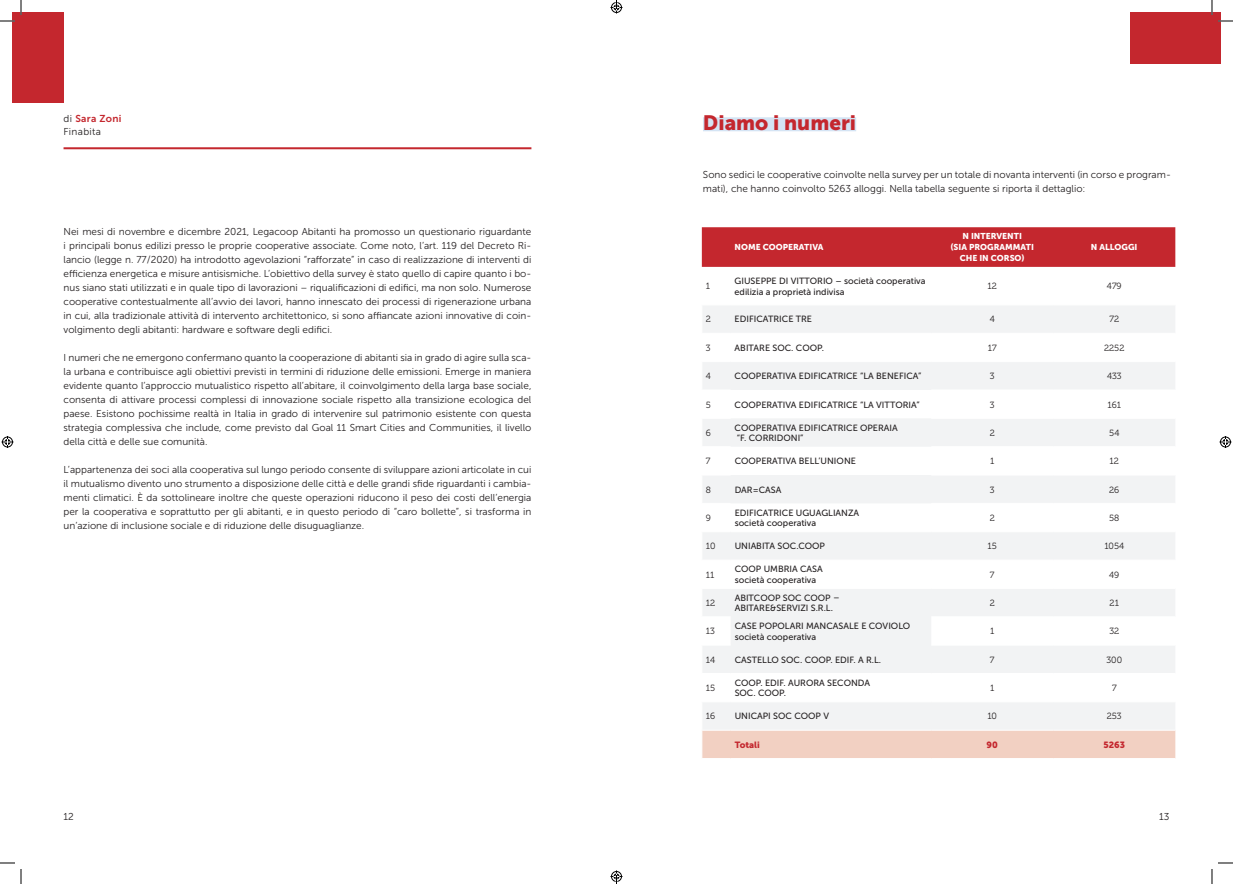
<style>
.page{position:relative;width:1233px;height:884px;background:#fff}
.page>*{position:absolute;margin:0;border:0;box-sizing:border-box;transform-origin:0 0}
.t1{font:20.7px "Museo Sans 900";color:#c4272e}
.t2{font:10px/14px "Museo Sans 300";color:#231f20;text-align:justify}
.t3{font:10px "Museo Sans 700";letter-spacing:.03em;color:#c4272e}
.t4{font:10px "Museo Sans 300";letter-spacing:.03em;color:#231f20}
.t5{font:9px/10.8px "Museo Sans 500";color:#231f20}
.t6{font:9px "Museo 300";color:#231f20}
.t7{font:9px "Museo Sans 900";color:#c4272e}
.t8{font:8.5px/11px "Museo Sans 900";color:#fff;text-align:center}
.s1{font-family:"Museo Sans 300";color:#231f20}
</style>
<div class="page">
<div style="left:12px;top:12px;width:52px;height:91px;background:#c4272e"></div>
<div style="left:1129px;top:12px;width:91px;height:52px;background:#c4272e"></div>
<div style="left:702px;top:227px;width:473px;height:40px;background:#c4272e"></div>
<svg style="left:702px;top:306px;width:473px;height:452px"></svg>
<hr style="left:730px;top:730px;width:201px;height:1px;background:#fff">
<hr style="left:931px;top:730px;width:122px;height:1px;background:#fff">
<hr style="left:1053px;top:730px;width:122px;height:1px;background:#fff">
<div style="left:703px;top:117px;width:153px;height:14px;background:#d4e4f4"></div>
<hr style="left:64px;top:147px;width:467px;height:2px;background:#c4272e">
<svg style="left:1218px;top:20px;width:15px;height:2px"></svg>
<svg style="left:1218px;top:862px;width:15px;height:2px"></svg>
<svg style="left:0;top:0;width:22px;height:22px"></svg>
<svg style="left:0;top:862px;width:22px;height:22px"></svg>
<svg style="left:1211px;top:0;width:1px;height:15px"></svg>
<svg style="left:1211px;top:869px;width:1px;height:15px"></svg>
<svg style="left:2px;top:436px;width:12px;height:12px"></svg>
<svg style="left:1219px;top:436px;width:12px;height:12px"></svg>
<svg style="left:610px;top:0;width:12px;height:14px"></svg>
<svg style="left:610px;top:870px;width:12px;height:14px"></svg>
<p class="t3" style="left:64px;top:113px;width:59px"><span class="s1">di</span> Sara Zoni</p>
<p class="t4" style="left:64px;top:126px;width:39px">Finabita</p>
<p class="t2" style="left:64px;top:224px;width:469px">Nei mesi di novembre e dicembre 2021, Legacoop Abitanti ha promosso un questionario riguardante i principali bonus edilizi presso le proprie cooperative associate. Come noto, l’art. 119 del Decreto Ri&shy;lancio (legge n. 77/2020) ha introdotto agevolazioni “rafforzate” in caso di realizzazione di interventi di efficienza energetica e misure antisismiche. L’obiettivo della survey è stato quello di capire quanto i bo&shy;nus siano stati utilizzati e in quale tipo di lavorazioni – riqualificazioni di edifici, ma non solo. Numerose cooperative contestualmente all’avvio dei lavori, hanno innescato dei processi di rigenerazione urbana in cui, alla tradizionale attività di intervento architettonico, si sono affiancate azioni innovative di coin&shy;volgimento degli abitanti: hardware e software degli edifici.</p>
<p class="t2" style="left:64px;top:350px;width:469px">I numeri che ne emergono confermano quanto la cooperazione di abitanti sia in grado di agire sulla sca&shy;la urbana e contribuisce agli obiettivi previsti in termini di riduzione delle emissioni. Emerge in maniera evidente quanto l’approccio mutualistico rispetto all’abitare, il coinvolgimento della larga base sociale, consenta di attivare processi complessi di innovazione sociale rispetto alla transizione ecologica del paese. Esistono pochissime realtà in Italia in grado di intervenire sul patrimonio esistente con questa strategia complessiva che include, come previsto dal Goal 11 Smart Cities and Communities, il livello della città e delle sue comunità.</p>
<p class="t2" style="left:64px;top:462px;width:469px">L’appartenenza dei soci alla cooperativa sul lungo periodo consente di sviluppare azioni articolate in cui il mutualismo divento uno strumento a disposizione delle città e delle grandi sfide riguardanti i cambia&shy;menti climatici. È da sottolineare inoltre che queste operazioni riducono il peso dei costi dell’energia per la cooperativa e soprattutto per gli abitanti, e in questo periodo di “caro bollette”, si trasforma in un’azione di inclusione sociale e di riduzione delle disuguaglianze.</p>
<h1 class="t1" style="left:703px;top:111px;width:155px">Diamo i numeri</h1>
<p class="t2" style="left:703px;top:168px;width:469px">Sono sedici le cooperative coinvolte nella survey per un totale di novanta interventi (in corso e program&shy;mati), che hanno coinvolto 5263 alloggi. Nella tabella seguente si riporta il dettaglio:</p>
<p class="t8" style="left:734px;top:242px;width:90px">NOME COOPERATIVA</p>
<p class="t8" style="left:950px;top:231px;width:85px">N INTERVENTI<br>(SIA PROGRAMMATI<br>CHE IN CORSO)</p>
<p class="t8" style="left:1091px;top:242px;width:48px">N ALLOGGI</p>
<p class="t6" style="left:706px;top:281px;width:6px">1</p>
<p class="t5" style="left:734px;top:275px;width:192px">GIUSEPPE DI VITTORIO – società cooperativa edilizia a proprietà indivisa</p>
<p class="t6" style="left:987px;top:281px;width:11px">12</p>
<p class="t6" style="left:1107px;top:281px;width:16px">479</p>
<p class="t6" style="left:706px;top:315px;width:7px">2</p>
<p class="t5" style="left:734px;top:314px;width:79px">EDIFICATRICE TRE</p>
<p class="t6" style="left:989px;top:315px;width:7px">4</p>
<p class="t6" style="left:1109px;top:315px;width:11px">72</p>
<p class="t6" style="left:706px;top:343px;width:6px">3</p>
<p class="t5" style="left:734px;top:342px;width:91px">ABITARE SOC. COOP.</p>
<p class="t6" style="left:987px;top:343px;width:10px">17</p>
<p class="t6" style="left:1104px;top:343px;width:22px">2252</p>
<p class="t6" style="left:706px;top:371px;width:7px">4</p>
<p class="t5" style="left:734px;top:371px;width:188px">COOPERATIVA EDIFICATRICE “LA BENEFICA”</p>
<p class="t6" style="left:990px;top:371px;width:6px">3</p>
<p class="t6" style="left:1107px;top:371px;width:16px">433</p>
<p class="t6" style="left:706px;top:400px;width:7px">5</p>
<p class="t5" style="left:734px;top:399px;width:187px">COOPERATIVA EDIFICATRICE “LA VITTORIA”</p>
<p class="t6" style="left:990px;top:400px;width:6px">3</p>
<p class="t6" style="left:1107px;top:400px;width:15px">161</p>
<p class="t6" style="left:706px;top:428px;width:7px">6</p>
<p class="t5" style="left:734px;top:422px;width:165px">COOPERATIVA EDIFICATRICE OPERAIA “F. CORRIDONI”</p>
<p class="t6" style="left:989px;top:428px;width:7px">2</p>
<p class="t6" style="left:1109px;top:428px;width:12px">54</p>
<p class="t6" style="left:706px;top:456px;width:6px">7</p>
<p class="t5" style="left:734px;top:456px;width:123px">COOPERATIVA BELL’UNIONE</p>
<p class="t6" style="left:990px;top:456px;width:6px">1</p>
<p class="t6" style="left:1109px;top:456px;width:11px">12</p>
<p class="t6" style="left:706px;top:485px;width:7px">8</p>
<p class="t5" style="left:734px;top:484px;width:48px">DAR=CASA</p>
<p class="t6" style="left:990px;top:485px;width:6px">3</p>
<p class="t6" style="left:1109px;top:485px;width:12px">26</p>
<p class="t6" style="left:706px;top:513px;width:7px">9</p>
<p class="t5" style="left:734px;top:507px;width:126px">EDIFICATRICE UGUAGLIANZA società cooperativa</p>
<p class="t6" style="left:989px;top:513px;width:7px">2</p>
<p class="t6" style="left:1109px;top:513px;width:12px">58</p>
<p class="t6" style="left:706px;top:541px;width:11px">10</p>
<p class="t5" style="left:734px;top:541px;width:92px">UNIABITA SOC.COOP</p>
<p class="t6" style="left:987px;top:541px;width:11px">15</p>
<p class="t6" style="left:1104px;top:541px;width:21px">1054</p>
<p class="t6" style="left:706px;top:570px;width:10px">11</p>
<p class="t5" style="left:734px;top:564px;width:90px">COOP UMBRIA CASA società cooperativa</p>
<p class="t6" style="left:990px;top:570px;width:6px">7</p>
<p class="t6" style="left:1109px;top:570px;width:12px">49</p>
<p class="t6" style="left:706px;top:598px;width:11px">12</p>
<p class="t5" style="left:734px;top:592px;width:107px">ABITCOOP SOC COOP –<br>ABITARE&amp;SERVIZI S.R.L.</p>
<p class="t6" style="left:989px;top:598px;width:7px">2</p>
<p class="t6" style="left:1109px;top:598px;width:11px">21</p>
<p class="t6" style="left:706px;top:626px;width:10px">13</p>
<p class="t5" style="left:734px;top:620px;width:177px">CASE POPOLARI MANCASALE E COVIOLO società cooperativa</p>
<p class="t6" style="left:990px;top:626px;width:6px">1</p>
<p class="t6" style="left:1109px;top:626px;width:11px">32</p>
<p class="t6" style="left:706px;top:655px;width:11px">14</p>
<p class="t5" style="left:734px;top:654px;width:148px">CASTELLO SOC. COOP. EDIF. A R.L.</p>
<p class="t6" style="left:990px;top:655px;width:6px">7</p>
<p class="t6" style="left:1106px;top:655px;width:17px">300</p>
<p class="t6" style="left:706px;top:683px;width:11px">15</p>
<p class="t5" style="left:734px;top:677px;width:137px">COOP. EDIF. AURORA SECONDA<br>SOC. COOP.</p>
<p class="t6" style="left:990px;top:683px;width:6px">1</p>
<p class="t6" style="left:1112px;top:683px;width:6px">7</p>
<p class="t6" style="left:706px;top:711px;width:11px">16</p>
<p class="t5" style="left:734px;top:711px;width:96px">UNICAPI SOC COOP V</p>
<p class="t6" style="left:987px;top:711px;width:11px">10</p>
<p class="t6" style="left:1106px;top:711px;width:16px">253</p>
<p class="t7" style="left:734px;top:739px;width:27px">Totali</p>
<p class="t7" style="left:986px;top:739px;width:13px">90</p>
<p class="t7" style="left:1103px;top:739px;width:23px">5263</p>
<p class="t2" style="left:64px;top:810px;width:12px">12</p>
<p class="t2" style="left:1159px;top:810px;width:12px">13</p>
</div>
